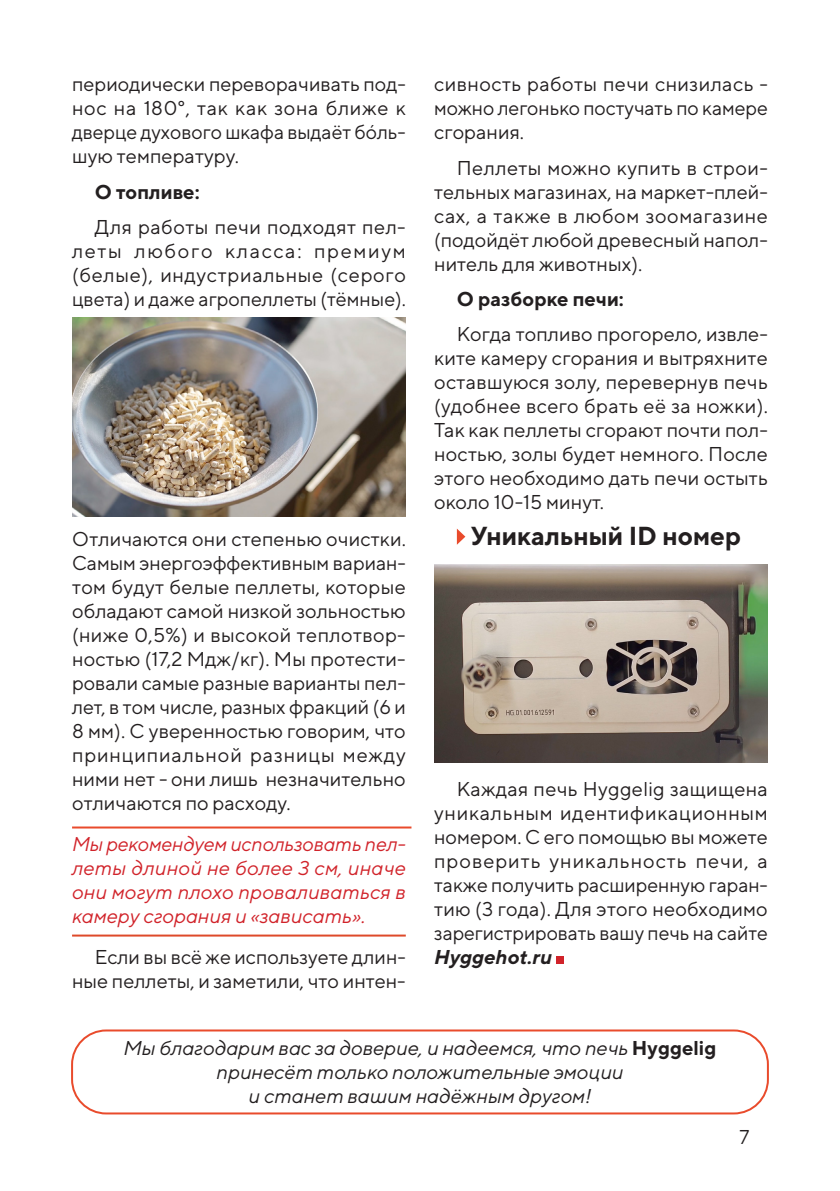
<style>
.page{position:relative;width:840px;height:1191px;background:#fff}
.page>*{position:absolute;margin:0;border:0;box-sizing:border-box;transform-origin:0 0}
.Базовый_по_колонкам{font:700 26px "TT Norms";color:#231f20}
.Базовый_по_колонкам-2{font:20px/24px "TT Norms";color:#231f20;text-align:justify}
.Базовый_по_колонкам-3{font:italic 20px "TT Norms";color:#231f20}
.Выноска_факт{font:italic 20px/24px "TT Norms";letter-spacing:.005em;color:#d1232a;text-align:justify}
.Базовый_по_колонкам-4{font:700 20px "TT Norms";color:#231f20}
.s1{font-weight:700;font-style:italic}
.s2{font-weight:700;font-style:normal}
</style>
<div class="page">
<hr style="left:72px;top:826px;width:339px;height:2px;background:#e94b2c">
<hr style="left:72px;top:934px;width:333px;height:2px;background:#de4a2a">
<svg style="left:456px;top:529px;width:9px;height:16px"></svg>
<div style="left:555px;top:956px;width:8px;height:8px;background:#d1232a"></div>
<img style="left:434px;top:564px;width:333px;height:199px">
<img style="left:72px;top:317px;width:333px;height:199px">
<div style="left:71px;top:1029px;width:697px;height:85px;border:2px solid #e94b2c;border-radius:34px"></div>
<p class="Базовый_по_колонкам-2" style="left:72px;top:72px;width:335px">периодически переворачивать под&shy;нос на 180°, так как зона ближе к дверце духового шкафа выдаёт бóль&shy;шую температуру.</p>
<p class="Базовый_по_колонкам-4" style="left:95px;top:179px;width:106px">О топливе:</p>
<p class="Базовый_по_колонкам-2" style="left:72px;top:214px;width:335px;text-indent:23px">Для работы печи подходят пел&shy;леты любого класса: премиум (белые), индустриальные (серого цвета) и даже агропеллеты (тёмные).</p>
<p class="Базовый_по_колонкам-2" style="left:72px;top:526px;width:335px">Отличаются они степенью очистки.<br>Самым энергоэффективным вариан&shy;том будут белые пеллеты, которые обладают самой низкой зольностью (ниже 0,5%) и высокой теплотвор&shy;ностью (17,2 Мдж/кг). Мы протести&shy;ровали самые разные варианты пел&shy;лет, в том числе, разных фракций (6 и 8 мм). С уверенностью говорим, что принципиальной разницы между ними нет - они лишь незначительно отличаются по расходу.</p>
<p class="Выноска_факт" style="left:72px;top:831px;width:335px">Мы рекомендуем использовать пел&shy;леты длиной не более 3 см, иначе они могут плохо проваливаться в камеру сгорания и «зависать».</p>
<p class="Базовый_по_колонкам-2" style="left:72px;top:944px;width:335px;text-align:right">Если вы всё же используете длин&shy;ные пеллеты, и заметили, что интен-</p>
<p class="Базовый_по_колонкам-2" style="left:434px;top:72px;width:335px">сивность работы печи снизилась - можно легонько постучать по камере сгорания.</p>
<p class="Базовый_по_колонкам-2" style="left:434px;top:155px;width:335px;text-indent:23px">Пеллеты можно купить в строи&shy;тельных магазинах, на маркет-плей&shy;сах, а также в любом зоомагазине (подойдёт любой древесный напол&shy;нитель для животных).</p>
<p class="Базовый_по_колонкам-4" style="left:456px;top:286px;width:168px">О разборке печи:</p>
<p class="Базовый_по_колонкам-2" style="left:434px;top:322px;width:335px;text-indent:23px">Когда топливо прогорело, извле&shy;ките камеру сгорания и вытряхните оставшуюся золу, перевернув печь (удобнее всего брать её за ножки).<br>Так как пеллеты сгорают почти пол&shy;ностью, золы будет немного. После этого необходимо дать печи остыть около 10-15 минут.</p>
<p class="Базовый_по_колонкам" style="left:470px;top:519px;width:272px">Уникальный ID номер</p>
<p class="Базовый_по_колонкам-2" style="left:434px;top:776px;width:335px;text-indent:23px">Каждая печь Hyggelig защищена уникальным идентификационным номером. С его помощью вы можете проверить уникальность печи, а также получить расширенную гаран&shy;тию (3 года). Для этого необходимо зарегистрировать вашу печь на сайте <span class="s1">Hyggehot.ru</span></p>
<p class="Базовый_по_колонкам-3" style="left:123px;top:1036px;width:594px">Мы благодарим вас за доверие, и надеемся, что печь <span class="s2">Hyggelig</span></p>
<p class="Базовый_по_колонкам-3" style="left:216px;top:1060px;width:408px">принесёт только положительные эмоции</p>
<p class="Базовый_по_колонкам-3" style="left:248px;top:1084px;width:344px">и станет вашим надёжным другом!</p>
<p class="Базовый_по_колонкам-2" style="left:739px;top:1124px;width:11px">7</p>
</div>
